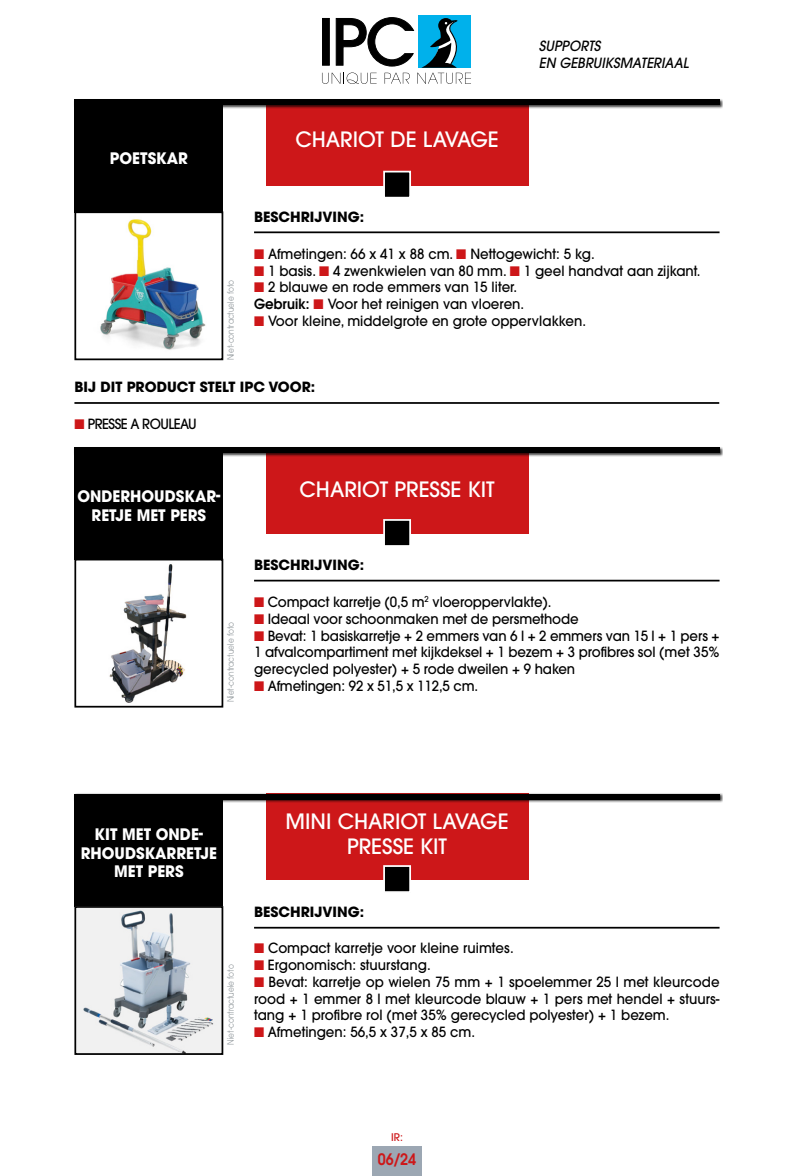
<style>
.page{position:relative;width:794px;height:1176px;background:#fff}
.page>*{position:absolute;margin:0;border:0;box-sizing:border-box;transform-origin:0 0}
.t1{font:500 21px/25.2px "ITC Avant Garde Std";color:#fff;text-align:center}
.t2{font:700 15.75px/18.9px "ITC Avant Garde Std";color:#fff;text-align:center;scale:.95 1}
.t3{font:600 15.75px "ITC Avant Garde Std";color:#cd1719;scale:.9 1}
.t4{font:500 14px/16.8px "ITC Avant Garde Std";color:#000;text-align:justify;scale:.95 1}
.t5{font:700 14px "ITC Avant Garde Std";color:#000}
.t6{font:italic 500 14px "ITC Avant Garde Std";color:#000;scale:.95 1}
.t7{font:500 14px "ITC Avant Garde Std";letter-spacing:-.04em;color:#000;scale:.95 1}
.t8{font:500 10.5px "ITC Avant Garde Std";color:#cd1719}
.t9{font:8.75px "ITC Avant Garde Std";color:#91989c;scale:.85 1}
.s1{color:#cd1719}
.s2{font-weight:600}
</style>
<div class="page">
<div style="left:372px;top:1146px;width:50px;height:30px;background:#9ca7b3"></div>
<div style="left:74px;top:104px;width:149px;height:108px;background:#000"></div>
<div style="left:74px;top:451px;width:149px;height:109px;background:#000"></div>
<div style="left:74px;top:798px;width:149px;height:109px;background:#000"></div>
<div style="left:266px;top:99px;width:262px;height:87px;background:#cd1719"></div>
<div style="left:266px;top:447px;width:262px;height:87px;background:#cd1719"></div>
<div style="left:266px;top:793px;width:262px;height:87px;background:#cd1719"></div>
<div style="left:74px;top:98px;width:649px;height:10px;background:#000;opacity:.75"></div>
<div style="left:74px;top:99px;width:645px;height:6px;background:#000"></div>
<div style="left:74px;top:447px;width:649px;height:10px;background:#000;opacity:.75"></div>
<div style="left:74px;top:447px;width:645px;height:6px;background:#000"></div>
<div style="left:74px;top:793px;width:649px;height:10px;background:#000;opacity:.75"></div>
<div style="left:74px;top:793px;width:645px;height:6px;background:#000"></div>
<div style="left:418px;top:15px;width:53px;height:53px;background:#00b1eb"></div>
<svg style="left:322px;top:17px;width:149px;height:67px"></svg>
<div style="left:384px;top:172px;width:26px;height:26px;background:#000"></div>
<div style="left:383px;top:171px;width:28px;height:27px;border:2px solid #fff"></div>
<div style="left:384px;top:520px;width:26px;height:26px;background:#000"></div>
<div style="left:383px;top:519px;width:28px;height:28px;border:2px solid #fff"></div>
<div style="left:384px;top:866px;width:26px;height:26px;background:#000"></div>
<div style="left:383px;top:865px;width:28px;height:28px;border:2px solid #fff"></div>
<img style="left:100px;top:219px;width:106px;height:131px">
<div style="left:74px;top:211px;width:149px;height:149px;border:2px solid #000"></div>
<hr style="left:74px;top:402px;width:645px;height:2px;background:#000">
<hr style="left:254px;top:231px;width:465px;height:2px;background:#000">
<hr style="left:254px;top:580px;width:465px;height:1px;background:#000">
<hr style="left:254px;top:927px;width:465px;height:1px;background:#000">
<img style="left:109px;top:564px;width:78px;height:139px">
<div style="left:74px;top:559px;width:149px;height:148px;border:2px solid #000"></div>
<img style="left:77px;top:909px;width:143px;height:143px">
<div style="left:74px;top:906px;width:149px;height:149px;border:2px solid #000"></div>
<p class="t2" style="left:110px;top:149px;width:84px">POETSKAR</p>
<p class="t1" style="left:295px;top:126px;width:205px">CHARIOT DE LAVAGE</p>
<p class="t6" style="left:539px;top:37px;width:66px">SUPPORTS</p>
<p class="t6" style="left:539px;top:54px;width:159px">EN GEBRUIKSMATERIAAL</p>
<p class="t9" style="left:225px;top:360px;width:96px;rotate:-90deg">Niet-contractuele foto</p>
<p class="t5" style="left:254px;top:207px;width:112px">BESCHRIJVING:</p>
<p class="t4" style="left:254px;top:245px;width:360px"><span class="s1">■</span> Afmetingen: 66 x 41 x 88 cm. <span class="s1">■</span> Nettogewicht: 5 kg.</p>
<p class="t4" style="left:254px;top:262px;width:471px"><span class="s1">■</span> 1 basis. <span class="s1">■</span> 4 zwenkwielen van 80 mm. <span class="s1">■</span> 1 geel handvat aan zijkant.</p>
<p class="t4" style="left:254px;top:279px;width:278px"><span class="s1">■</span> 2 blauwe en rode emmers van 15 liter.</p>
<p class="t4" style="left:254px;top:295px;width:286px"><span class="s2">Gebruik:</span> <span class="s1">■</span> Voor het reinigen van vloeren.</p>
<p class="t4" style="left:254px;top:312px;width:351px"><span class="s1">■</span> Voor kleine, middelgrote en grote oppervlakken.</p>
<p class="t5" style="left:74px;top:378px;width:242px">BIJ DIT PRODUCT STELT IPC VOOR:</p>
<p class="t7" style="left:74px;top:415px;width:130px"><span class="s1">■</span> PRESSE A ROULEAU</p>
<p class="t2" style="left:77px;top:486px;width:152px">ONDERHOUDSKAR-<br>RETJE MET PERS</p>
<p class="t9" style="left:225px;top:702px;width:96px;rotate:-90deg">Niet-contractuele foto</p>
<p class="t1" style="left:299px;top:476px;width:197px">CHARIOT PRESSE KIT</p>
<p class="t5" style="left:254px;top:555px;width:112px">BESCHRIJVING:</p>
<p class="t4" style="left:254px;top:593px;width:314px"><span class="s1">■</span> Compact karretje (0,5 m<sup>2</sup> vloeroppervlakte).</p>
<p class="t4" style="left:254px;top:610px;width:343px"><span class="s1">■</span> Ideaal voor schoonmaken met de persmethode</p>
<p class="t4" style="left:254px;top:627px;width:491px"><span class="s1">■</span> Bevat: 1 basiskarretje + 2 emmers van 6 l + 2 emmers van 15 l + 1 pers + 1 afvalcompartiment met kijkdeksel + 1 bezem + 3 profibres sol (met 35% gerecycled polyester) + 5 rode dweilen + 9 haken</p>
<p class="t4" style="left:254px;top:677px;width:237px"><span class="s1">■</span> Afmetingen: 92 x 51,5 x 112,5 cm.</p>
<p class="t2" style="left:81px;top:824px;width:145px">KIT MET ONDE-<br>RHOUDSKARRETJE<br>MET PERS</p>
<p class="t9" style="left:225px;top:1044px;width:96px;rotate:-90deg">Niet-contractuele foto</p>
<p class="t1" style="left:285px;top:808px;width:224px">MINI CHARIOT LAVAGE<br>PRESSE KIT</p>
<p class="t5" style="left:254px;top:902px;width:112px">BESCHRIJVING:</p>
<p class="t4" style="left:254px;top:939px;width:275px"><span class="s1">■</span> Compact karretje voor kleine ruimtes.</p>
<p class="t4" style="left:254px;top:956px;width:187px"><span class="s1">■</span> Ergonomisch: stuurstang.</p>
<p class="t4" style="left:254px;top:973px;width:491px"><span class="s1">■</span> Bevat: karretje op wielen 75 mm + 1 spoelemmer 25 l met kleurcode rood + 1 emmer 8 l met kleurcode blauw + 1 pers met hendel + stuurs&shy;tang + 1 profibre rol (met 35% gerecycled polyester) + 1 bezem.</p>
<p class="t4" style="left:254px;top:1023px;width:234px"><span class="s1">■</span> Afmetingen: 56,5 x 37,5 x 85 cm.</p>
<p class="t8" style="left:391px;top:1130px;width:13px">IR:</p>
<p class="t3" style="left:378px;top:1149px;width:44px">06/24</p>
</div>
